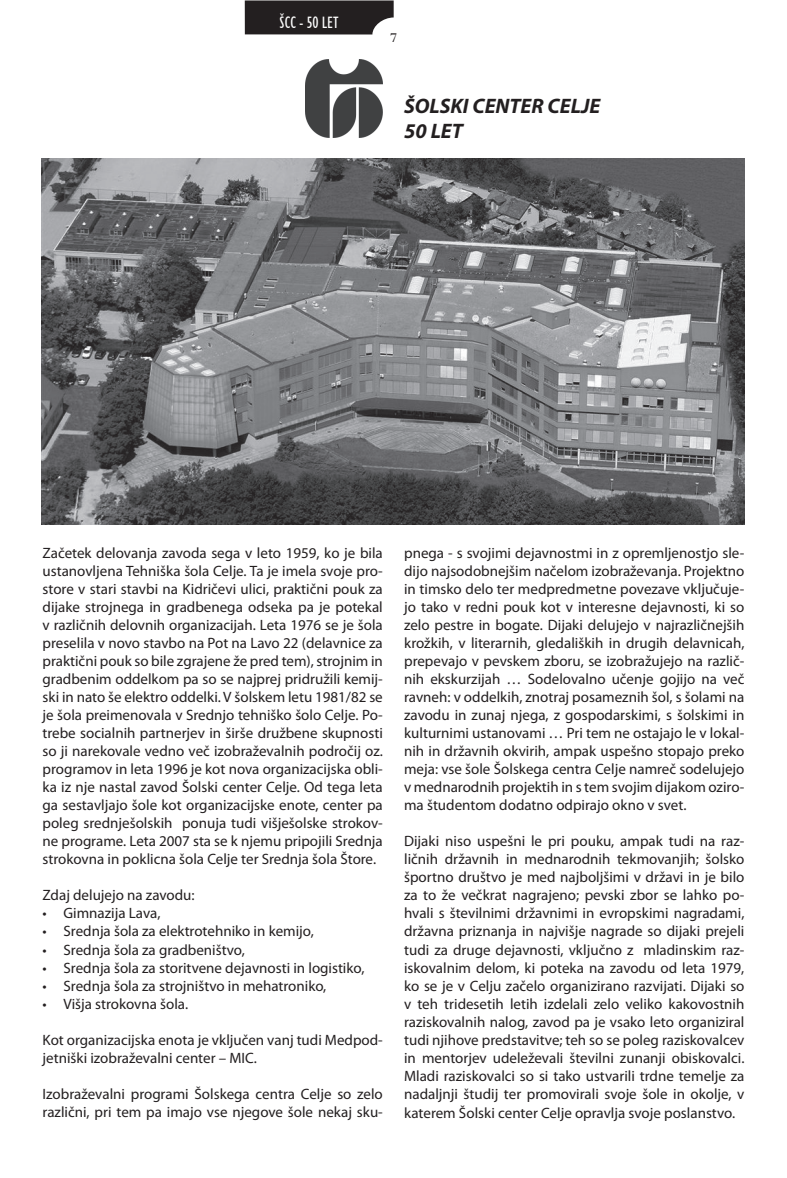
<style>
.page{position:relative;width:787px;height:1178px;background:#fff}
.page>*{position:absolute;margin:0;border:0;box-sizing:border-box;transform-origin:0 0}
.t1{font:italic 700 21px/25.2px "Myriad Pro";color:#231f20}
.t2{font:condensed 16.5px "Humanist 521 BT";color:#fff}
.t3{font:15px/18px "Myriad Pro";color:#231f20;text-align:justify}
.t4{font:15px "Perpetua";color:#231f20}
</style>
<div class="page">
<svg style="left:245px;top:0;width:148px;height:34px;background:#312d2e"></svg>
<img style="left:306px;top:60px;width:77px;height:77px">
<img style="left:42px;top:159px;width:702px;height:365px">
<p class="t2" style="left:279px;top:13px;width:60px">ŠCC - 50 LET</p>
<p class="t4" style="left:390px;top:29px;width:8px">7</p>
<h1 class="t1" style="left:404px;top:92px;width:198px">ŠOLSKI CENTER CELJE<br>50 LET</h1>
<p class="t3" style="left:43px;top:544px;width:342px">Začetek delovanja zavoda sega v leto 1959, ko je bila ustanovljena Tehniška šola Celje. Ta je imela svoje pro&shy;store v stari stavbi na Kidričevi ulici, praktični pouk za dijake strojnega in gradbenega odseka pa je potekal v različnih delovnih organizacijah. Leta 1976 se je šola preselila v novo stavbo na Pot na Lavo 22 (delavnice za praktični pouk so bile zgrajene že pred tem), strojnim in gradbenim oddelkom pa so se najprej pridružili kemij&shy;ski in nato še elektro oddelki. V šolskem letu 1981/82 se je šola preimenovala v Srednjo tehniško šolo Celje. Po&shy;trebe socialnih partnerjev in širše družbene skupnosti so ji narekovale vedno več izobraževalnih področij oz. programov in leta 1996 je kot nova organizacijska obli&shy;ka iz nje nastal zavod Šolski center Celje. Od tega leta ga sestavljajo šole kot organizacijske enote, center pa poleg srednješolskih ponuja tudi višješolske strokov&shy;ne programe. Leta 2007 sta se k njemu pripojili Srednja strokovna in poklicna šola Celje ter Srednja šola Štore.</p>
<p class="t3" style="left:43px;top:886px;width:154px">Zdaj delujejo na zavodu:</p>
<p class="t3" style="left:43px;top:904px;width:119px">• Gimnazija Lava,</p>
<p class="t3" style="left:43px;top:922px;width:273px">• Srednja šola za elektrotehniko in kemijo,</p>
<p class="t3" style="left:43px;top:940px;width:204px">• Srednja šola za gradbeništvo,</p>
<p class="t3" style="left:43px;top:958px;width:323px">• Srednja šola za storitvene dejavnosti in logistiko,</p>
<p class="t3" style="left:43px;top:976px;width:285px">• Srednja šola za strojništvo in mehatroniko,</p>
<p class="t3" style="left:43px;top:994px;width:147px">• Višja strokovna šola.</p>
<p class="t3" style="left:43px;top:1030px;width:342px">Kot organizacijska enota je vključen vanj tudi Medpod&shy;jetniški izobraževalni center – MIC.</p>
<p class="t3" style="left:43px;top:1084px;width:342px">Izobraževalni programi Šolskega centra Celje so zelo različni, pri tem pa imajo vse njegove šole nekaj sku-</p>
<p class="t3" style="left:404px;top:544px;width:342px">pnega - s svojimi dejavnostmi in z opremljenostjo sle&shy;dijo najsodobnejšim načelom izobraževanja. Projektno in timsko delo ter medpredmetne povezave vključuje&shy;jo tako v redni pouk kot v interesne dejavnosti, ki so zelo pestre in bogate. Dijaki delujejo v najrazličnejših krožkih, v literarnih, gledaliških in drugih delavnicah, prepevajo v pevskem zboru, se izobražujejo na različ&shy;nih ekskurzijah … Sodelovalno učenje gojijo na več ravneh: v oddelkih, znotraj posameznih šol, s šolami na zavodu in zunaj njega, z gospodarskimi, s šolskimi in kulturnimi ustanovami … Pri tem ne ostajajo le v lokal&shy;nih in državnih okvirih, ampak uspešno stopajo preko meja: vse šole Šolskega centra Celje namreč sodelujejo v mednarodnih projektih in s tem svojim dijakom oziro&shy;ma študentom dodatno odpirajo okno v svet.</p>
<p class="t3" style="left:404px;top:832px;width:342px">Dijaki niso uspešni le pri pouku, ampak tudi na raz&shy;ličnih državnih in mednarodnih tekmovanjih; šolsko športno društvo je med najboljšimi v državi in je bilo za to že večkrat nagrajeno; pevski zbor se lahko po&shy;hvali s številnimi državnimi in evropskimi nagradami, državna priznanja in najvišje nagrade so dijaki prejeli tudi za druge dejavnosti, vključno z mladinskim raz&shy;iskovalnim delom, ki poteka na zavodu od leta 1979, ko se je v Celju začelo organizirano razvijati. Dijaki so v teh tridesetih letih izdelali zelo veliko kakovostnih raziskovalnih nalog, zavod pa je vsako leto organiziral tudi njihove predstavitve; teh so se poleg raziskovalcev in mentorjev udeleževali številni zunanji obiskovalci.<br>Mladi raziskovalci so si tako ustvarili trdne temelje za nadaljnji študij ter promovirali svoje šole in okolje, v</p>
<p class="t3" style="left:404px;top:1104px;width:332px">katerem Šolski center Celje opravlja svoje poslanstvo.</p>
</div>
